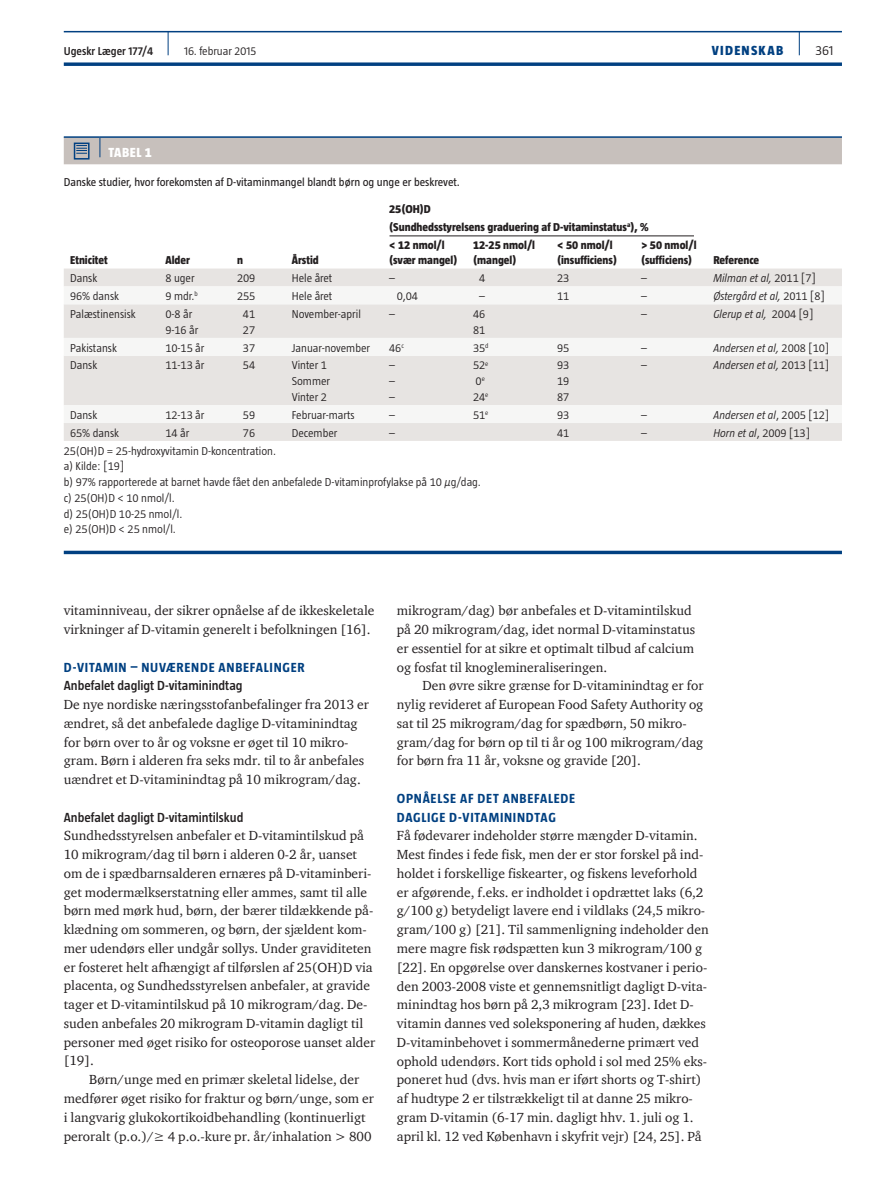
<style>
.page{position:relative;width:893px;height:1191px;background:#fff}
.page>*{position:absolute;margin:0;border:0;box-sizing:border-box;transform-origin:0 0}
.t1{font:13.5px/18.8px "ITC Charter Com";color:#231f20}
.t2{font:700 13.5px/18.8px "Taz";letter-spacing:.055em;color:#014081}
.t3{font:600 13.5px "Taz";color:#231f20}
.t4{font:800 13.5px "Taz";letter-spacing:.095em;color:#014081}
.t5{font:800 13.5px "Taz";color:#fff}
.t6{font:300 13.5px "Taz";color:#231f20}
.t7{font:300 11.7px/15.8px "Taz";color:#231f20}
.t8{font:800 11.7px/15.8px "Taz";color:#231f20}
.t9{font:italic 300 11.7px "Taz";color:#231f20}
.t10{font:11.7px "Taz";color:#231f20}
.t11{font:600 11.7px "Taz";color:#231f20}
.s1{font-style:normal}
.s2{font-style:italic}
</style>
<div class="page">
<hr style="left:64px;top:31px;width:778px;height:1px;background:#014081">
<svg style="left:64px;top:62px;width:778px;height:4px;background:#235991"></svg>
<svg style="left:799px;top:32px;width:1px;height:23px"></svg>
<svg style="left:168px;top:32px;width:1px;height:23px"></svg>
<hr style="left:64px;top:136px;width:36px;height:2px;background:#014081">
<hr style="left:100px;top:136px;width:742px;height:2px;background:#014081">
<div style="left:64px;top:137px;width:778px;height:27px;background:#c7c0bc"></div>
<div style="left:64px;top:268px;width:778px;height:173px;background:#e7e4e2"></div>
<svg style="left:64px;top:286px;width:778px;height:137px;fill:#e7e4e2"></svg>
<hr style="left:64px;top:551px;width:778px;height:3px;background:#014081">
<hr style="left:389px;top:235px;width:305px;height:1px;background:#231f20">
<p class="t11" style="left:64px;top:45px;width:91px">Ugeskr Læger 177/4</p>
<p class="t7" style="left:184px;top:43px;width:74px">16. februar 2015</p>
<p class="t4" style="left:712px;top:43px;width:73px">VIDENSKAB</p>
<p class="t6" style="left:815px;top:43px;width:20px">361</p>
<p class="t5" style="left:108px;top:145px;width:45px">Tabe l 1</p>
<p class="t10" style="left:64px;top:176px;width:398px">Danske studier, hvor forekomsten af D-vitaminmangel blandt børn og unge er beskrevet.</p>
<p class="t8" style="left:389px;top:200px;width:261px;line-height:17.9px">25(OH)D<br>(Sundhedsstyrelsens graduering af D-vitaminstatus<sup>a</sup>), %</p>
<p class="t8" style="left:70px;top:252px;width:39px">Etnicitet</p>
<p class="t8" style="left:165px;top:252px;width:26px">Alder</p>
<p class="t8" style="left:237px;top:252px;width:7px">n</p>
<p class="t8" style="left:292px;top:252px;width:29px">Årstid</p>
<p class="t8" style="left:389px;top:236px;width:70px">&lt; 12 nmol/l (svær mangel)</p>
<p class="t8" style="left:473px;top:236px;width:63px">12-25 nmol/l (mangel)</p>
<p class="t8" style="left:557px;top:236px;width:62px">&lt; 50 nmol/l (insufficiens)</p>
<p class="t8" style="left:641px;top:236px;width:57px">&gt; 50 nmol/l (sufficiens)</p>
<p class="t8" style="left:713px;top:252px;width:47px">Reference</p>
<p class="t7" style="left:70px;top:270px;width:29px">Dansk</p>
<p class="t7" style="left:165px;top:270px;width:31px">8 uger</p>
<p class="t7" style="left:237px;top:270px;width:20px">209</p>
<p class="t7" style="left:292px;top:270px;width:42px">Hele året</p>
<p class="t7" style="left:389px;top:270px;width:7px">–</p>
<p class="t7" style="left:479px;top:270px;width:8px">4</p>
<p class="t7" style="left:557px;top:270px;width:14px">23</p>
<p class="t7" style="left:641px;top:270px;width:7px">–</p>
<p class="t9" style="left:713px;top:272px;width:104px">Milman et al, <span class="s1">2011 [7]</span></p>
<p class="t7" style="left:70px;top:288px;width:50px">96% dansk</p>
<p class="t7" style="left:165px;top:288px;width:34px">9 mdr.<sup>b</sup></p>
<p class="t7" style="left:237px;top:288px;width:20px">255</p>
<p class="t7" style="left:292px;top:288px;width:42px">Hele året</p>
<p class="t7" style="left:397px;top:288px;width:23px">0,04</p>
<p class="t7" style="left:479px;top:288px;width:7px">–</p>
<p class="t7" style="left:557px;top:288px;width:14px">11</p>
<p class="t7" style="left:641px;top:288px;width:7px">–</p>
<p class="t9" style="left:713px;top:289px;width:113px">Østergård et al, <span class="s1">2011 [8]</span></p>
<p class="t7" style="left:70px;top:306px;width:67px">Palæstinensisk</p>
<p class="t7" style="left:165px;top:306px;width:34px">0-8 år<br>9-16 år</p>
<p class="t7" style="left:243px;top:306px;width:14px">41<br>27</p>
<p class="t7" style="left:292px;top:306px;width:71px">November-april</p>
<p class="t7" style="left:389px;top:306px;width:7px">–</p>
<p class="t7" style="left:473px;top:306px;width:14px">46<br>81</p>
<p class="t7" style="left:641px;top:306px;width:7px">–</p>
<p class="t9" style="left:713px;top:307px;width:101px">Glerup et al, <span class="s1">2004 [9]</span></p>
<p class="t7" style="left:70px;top:339px;width:48px">Pakistansk</p>
<p class="t7" style="left:165px;top:339px;width:41px">10-15 år</p>
<p class="t7" style="left:243px;top:339px;width:14px">37</p>
<p class="t7" style="left:292px;top:339px;width:80px">Januar-november</p>
<p class="t7" style="left:389px;top:339px;width:16px">46<sup>c</sup></p>
<p class="t7" style="left:473px;top:339px;width:17px">35<sup>d</sup></p>
<p class="t7" style="left:557px;top:339px;width:14px">95</p>
<p class="t7" style="left:641px;top:339px;width:7px">–</p>
<p class="t9" style="left:713px;top:341px;width:117px">Andersen et al, <span class="s1">2008 [10]</span></p>
<p class="t7" style="left:70px;top:357px;width:29px">Dansk</p>
<p class="t7" style="left:165px;top:357px;width:41px">11-13 år</p>
<p class="t7" style="left:243px;top:357px;width:14px">54</p>
<p class="t7" style="left:292px;top:357px;width:40px">Vinter 1<br>Sommer<br>Vinter 2</p>
<p class="t7" style="left:389px;top:357px;width:7px;text-align:justify">– – –</p>
<p class="t7" style="left:473px;top:357px;width:17px">52<sup>e<br></sup>0<sup>e<br></sup>24<sup>e</sup></p>
<p class="t7" style="left:557px;top:357px;width:14px;text-align:justify">93<br>19<br>87</p>
<p class="t7" style="left:641px;top:357px;width:7px">–</p>
<p class="t9" style="left:713px;top:359px;width:117px">Andersen et al, <span class="s1">2013 [11]</span></p>
<p class="t7" style="left:70px;top:407px;width:29px">Dansk</p>
<p class="t7" style="left:165px;top:407px;width:41px">12-13 år</p>
<p class="t7" style="left:243px;top:407px;width:14px">59</p>
<p class="t7" style="left:292px;top:407px;width:65px">Februar-marts</p>
<p class="t7" style="left:389px;top:407px;width:7px">–</p>
<p class="t7" style="left:473px;top:407px;width:17px">51<sup>e</sup></p>
<p class="t7" style="left:557px;top:407px;width:14px">93</p>
<p class="t7" style="left:641px;top:407px;width:7px">–</p>
<p class="t9" style="left:713px;top:408px;width:117px">Andersen et al<span class="s1">, 2005 [12]</span></p>
<p class="t7" style="left:70px;top:425px;width:50px">65% dansk</p>
<p class="t7" style="left:165px;top:425px;width:25px">14 år</p>
<p class="t7" style="left:243px;top:425px;width:14px">76</p>
<p class="t7" style="left:292px;top:425px;width:47px">December</p>
<p class="t7" style="left:389px;top:425px;width:7px">–</p>
<p class="t7" style="left:557px;top:425px;width:14px">41</p>
<p class="t7" style="left:641px;top:425px;width:7px">–</p>
<p class="t7" style="left:713px;top:425px;width:98px"><span class="s2">Horn et al</span>, 2009 [13]</p>
<p class="t7" style="left:64px;top:442px;width:419px">25(OH)D = 25-hydroxyvitamin D-koncentration.<br>a) Kilde: [19]<br>b) 97% rapporterede at barnet havde fået den anbefalede D-vitaminprofylakse på 10 µg/dag. c) 25(OH)D &lt; 10 nmol/l.<br>d) 25(OH)D 10-25 nmol/l.<br>e) 25(OH)D &lt; 25 nmol/l.</p>
<p class="t1" style="left:64px;top:601px;width:312px">vitaminniveau, der sikrer opnåelse af de ikkeskeletale virkninger af D-vitamin generelt i befolkningen [16].</p>
<p class="t2" style="left:64px;top:657px;width:242px">D-VITAMIN – NUVÆRENDE ANBEFALINGER</p>
<p class="t3" style="left:64px;top:678px;width:180px">Anbefalet dagligt D-vitaminindtag</p>
<p class="t1" style="left:64px;top:695px;width:307px">De nye nordiske næringsstofanbefalinger fra 2013 er ændret, så det anbefalede daglige D-vitaminindtag for børn over to år og voksne er øget til 10 mikro&shy;gram. Børn i alderen fra seks mdr. til to år anbefales uændret et D-vitaminindtag på 10 mikrogram/dag.</p>
<p class="t3" style="left:64px;top:809px;width:181px">Anbefalet dagligt D-vitamintilskud</p>
<p class="t1" style="left:64px;top:826px;width:313px">Sundhedsstyrelsen anbefaler et D-vitamintilskud på 10 mikrogram/dag til børn i alderen 0-2 år, uanset om de i spædbarnsalderen ernæres på D-vitaminberi&shy;get modermælkserstatning eller ammes, samt til alle børn med mørk hud, børn, der bærer tildækkende på&shy;klædning om sommeren, og børn, der sjældent kom&shy;mer udendørs eller undgår sollys. Under graviditeten er fosteret helt afhængigt af tilførslen af 25(OH)D via placenta, og Sundhedsstyrelsen anbefaler, at gravide tager et D-vitamintilskud på 10 mikrogram/dag. De&shy;suden anbefales 20 mikrogram D-vitamin dagligt til personer med øget risiko for osteoporose uanset alder [19].</p>
<p class="t1" style="left:64px;top:1070px;width:312px;text-indent:26px">Børn/unge med en primær skeletal lidelse, der medfører øget risiko for fraktur og børn/unge, som er i langvarig glukokortikoidbehandling (kontinuerligt peroralt (p.o.)/≥ 4 p.o.-kure pr. år/inhalation &gt; 800</p>
<p class="t1" style="left:397px;top:601px;width:300px">mikrogram/dag) bør anbefales et D-vitamintilskud på 20 mikrogram/dag, idet normal D-vitaminstatus er essentiel for at sikre et optimalt tilbud af calcium og fosfat til knoglemineraliseringen.</p>
<p class="t1" style="left:397px;top:676px;width:308px;text-indent:26px">Den øvre sikre grænse for D-vitaminindtag er for nylig revideret af European Food Safety Authority og sat til 25 mikrogram/dag for spædbørn, 50 mikro&shy;gram/dag for børn op til ti år og 100 mikrogram/dag for børn fra 11 år, voksne og gravide [20].</p>
<p class="t2" style="left:397px;top:789px;width:180px">OPNÅELSE AF DET ANBEFALEDE<br>DAGLIGE D-VITAMININDTAG</p>
<p class="t1" style="left:397px;top:826px;width:313px">Få fødevarer indeholder større mængder D-vitamin.<br>Mest findes i fede fisk, men der er stor forskel på ind&shy;holdet i forskellige fiskearter, og fiskens leveforhold er afgørende, f.eks. er indholdet i opdrættet laks (6,2 g/100 g) betydeligt lavere end i vildlaks (24,5 mikro&shy;gram/100 g) [21]. Til sammenligning indeholder den mere magre fisk rødspætten kun 3 mikrogram/100 g [22]. En opgørelse over danskernes kostvaner i perio&shy;den 2003-2008 viste et gennemsnitligt dagligt D-vita&shy;minindtag hos børn på 2,3 mikrogram [23]. Idet D&shy;vitamin dannes ved soleksponering af huden, dækkes D-vitaminbehovet i sommermånederne primært ved ophold udendørs. Kort tids ophold i sol med 25% eks&shy;poneret hud (dvs. hvis man er iført shorts og T-shirt) af hudtype 2 er tilstrækkeligt til at danne 25 mikro&shy;gram D-vitamin (6-17 min. dagligt hhv. 1. juli og 1. april kl. 12 ved København i skyfrit vejr) [24, 25]. På</p>
</div>
